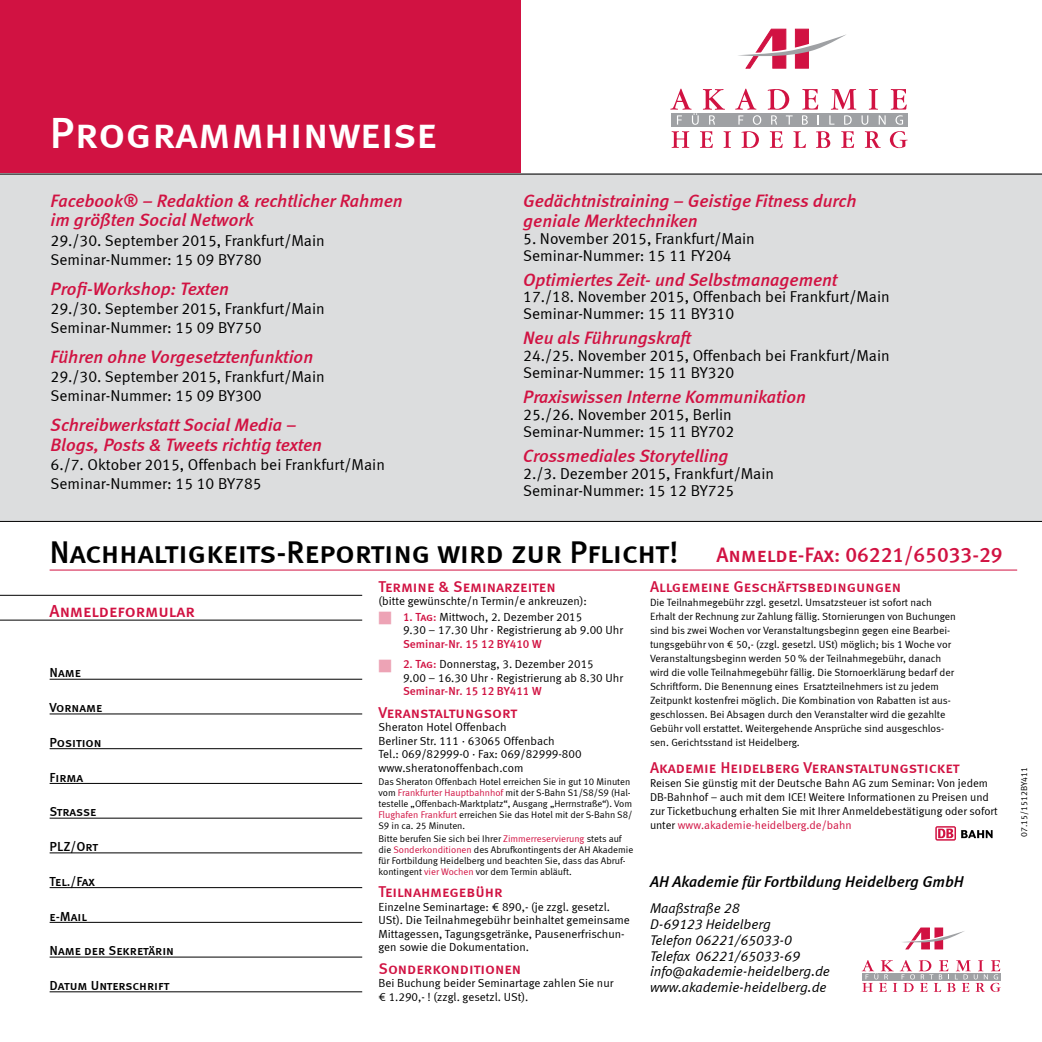
<style>
.page{position:relative;width:1042px;height:1042px;background:#fff}
.page>*{position:absolute;margin:0;border:0;box-sizing:border-box;transform-origin:0 0}
.t1{font:43.75px "Meta Medium LF Caps";letter-spacing:-.005em;color:#fff}
.t2{font:31.5px "Meta Medium LF Caps";letter-spacing:-.015em;color:#000}
.t3{font:21px "Meta Medium LF Caps";color:#d11242}
.t4{font:italic 18.03px/19.8px "Meta Medium LF";color:#d11242}
.t5{font:17.5px "Meta Medium LF Caps";color:#d11242}
.t6{font:15.75px/17px "Meta Normal LF";color:#000}
.t7{font:15.75px "Meta Medium LF Caps";color:#d11242}
.t8{font:italic 15.75px "Meta Medium LF";color:#000}
.t9{font:italic 14px/15.8px "Meta Normal LF";color:#000}
.t10{font:13.12px "Meta Medium LF Caps";color:#000}
.t11{font:11.72px/13.5px "Meta Normal LF";color:#000}
.t12{font:11.72px "Meta Medium LF";color:#d11242}
.t13{font:11.38px/14px "Meta Normal LF";color:#000}
.t14{font:10.5px/14px "Meta Normal LF";color:#000}
.t15{font:9.62px/11px "Meta Normal LF";color:#000}
.t16{font:8.75px "Meta Normal LF";color:#000}
.s1{color:#eda3b5}
.s2{font-family:"Meta Medium LF Caps";color:#d11242}
.s3{color:#d11242}
</style>
<div class="page">
<div style="left:0;top:0;width:521px;height:174px;background:#d11242"></div>
<div style="left:0;top:174px;width:1042px;height:347px;background:#dcddde"></div>
<svg style="left:738px;top:29px;width:108px;height:39px"></svg>
<svg style="left:671px;top:131px;width:18px;height:17px"></svg>
<svg style="left:700px;top:131px;width:13px;height:17px"></svg>
<svg style="left:723px;top:131px;width:8px;height:17px"></svg>
<svg style="left:741px;top:131px;width:18px;height:17px"></svg>
<svg style="left:770px;top:131px;width:13px;height:17px"></svg>
<svg style="left:793px;top:131px;width:13px;height:17px"></svg>
<svg style="left:816px;top:131px;width:14px;height:17px"></svg>
<svg style="left:841px;top:131px;width:13px;height:17px"></svg>
<svg style="left:865px;top:131px;width:16px;height:17px"></svg>
<svg style="left:890px;top:131px;width:17px;height:17px"></svg>
<div style="left:672px;top:113px;width:236px;height:14px;background:#9fa1a4"></div>
<svg style="left:670px;top:89px;width:55px;height:36px"></svg>
<svg style="left:735px;top:89px;width:26px;height:36px"></svg>
<svg style="left:767px;top:89px;width:25px;height:36px"></svg>
<svg style="left:802px;top:89px;width:17px;height:36px"></svg>
<svg style="left:829px;top:89px;width:56px;height:36px"></svg>
<svg style="left:891px;top:89px;width:16px;height:36px"></svg>
<hr style="left:0;top:521px;width:1042px;height:1px;background:#000">
<hr style="left:0;top:174px;width:1042px;height:1px;background:#000">
<hr style="left:50px;top:569px;width:967px;height:1px;background:#d11242">
<hr style="left:0;top:595px;width:362px;height:1px;background:#000">
<hr style="left:0;top:620px;width:362px;height:1px;background:#000">
<hr style="left:50px;top:679px;width:312px;height:1px;background:#000">
<hr style="left:50px;top:713px;width:312px;height:1px;background:#000">
<hr style="left:50px;top:748px;width:312px;height:1px;background:#000">
<hr style="left:50px;top:783px;width:312px;height:1px;background:#000">
<hr style="left:50px;top:818px;width:312px;height:1px;background:#000">
<hr style="left:50px;top:852px;width:312px;height:1px;background:#000">
<hr style="left:50px;top:887px;width:312px;height:1px;background:#000">
<hr style="left:50px;top:922px;width:312px;height:1px;background:#000">
<hr style="left:50px;top:956px;width:312px;height:1px;background:#000">
<hr style="left:50px;top:991px;width:312px;height:1px;background:#000">
<svg style="left:902px;top:928px;width:62px;height:21px"></svg>
<svg style="left:861px;top:960px;width:140px;height:32px"></svg>
<svg style="left:935px;top:826px;width:21px;height:14px"></svg>
<svg style="left:937px;top:827px;width:17px;height:12px"></svg>
<svg style="left:938px;top:828px;width:15px;height:10px"></svg>
<svg style="left:961px;top:830px;width:31px;height:8px"></svg>
<h1 class="t1" style="left:50px;top:107px;width:389px">Programmhinweise</h1>
<h3 class="t4" style="left:51px;top:190px;width:354px">Facebook® – Redaktion &amp; rechtlicher Rahmen im größten Social Network</h3>
<h3 class="t6" style="left:51px;top:230px;width:276px;line-height:19.2px">29./30. September 2015, Frankfurt/Main<br>Seminar-Nummer: 15 09 BY780</h3>
<h3 class="t4" style="left:51px;top:278px;width:180px">Profi-Workshop: Texten</h3>
<h3 class="t6" style="left:51px;top:298px;width:276px;line-height:19.2px">29./30. September 2015, Frankfurt/Main<br>Seminar-Nummer: 15 09 BY750</h3>
<h3 class="t4" style="left:51px;top:346px;width:264px">Führen ohne Vorgesetztenfunktion</h3>
<h3 class="t6" style="left:51px;top:367px;width:276px;line-height:19.2px">29./30. September 2015, Frankfurt/Main<br>Seminar-Nummer: 15 09 BY300</h3>
<h3 class="t4" style="left:51px;top:414px;width:273px">Schreibwerkstatt Social Media –<br>Blogs, Posts &amp; Tweets richtig texten</h3>
<h3 class="t6" style="left:51px;top:455px;width:336px;line-height:19.2px">6./7. Oktober 2015, Offenbach bei Frankfurt/Main<br>Seminar-Nummer: 15 10 BY785</h3>
<h3 class="t4" style="left:523px;top:191px;width:335px">Gedächtnistraining – Geistige Fitness durch geniale Merktechniken</h3>
<h3 class="t6" style="left:523px;top:230px;width:233px">5. November 2015, Frankfurt/Main<br>Seminar-Nummer: 15 11 FY204</h3>
<h3 class="t4" style="left:523px;top:269px;width:316px">Optimiertes Zeit- und Selbstmanagement</h3>
<h3 class="t6" style="left:523px;top:288px;width:368px">17./18. November 2015, Offenbach bei Frankfurt/Main<br>Seminar-Nummer: 15 11 BY310</h3>
<h3 class="t4" style="left:523px;top:328px;width:169px">Neu als Führungskraft</h3>
<h3 class="t6" style="left:523px;top:347px;width:368px">24./25. November 2015, Offenbach bei Frankfurt/Main<br>Seminar-Nummer: 15 11 BY320</h3>
<h3 class="t4" style="left:523px;top:386px;width:284px">Praxiswissen Interne Kommunikation</h3>
<h3 class="t6" style="left:523px;top:406px;width:213px">25./26. November 2015, Berlin<br>Seminar-Nummer: 15 11 BY702</h3>
<h3 class="t4" style="left:523px;top:445px;width:207px">Crossmediales Storytelling</h3>
<h3 class="t6" style="left:523px;top:464px;width:252px">2./3. Dezember 2015, Frankfurt/Main<br>Seminar-Nummer: 15 12 BY725</h3>
<h2 class="t2" style="left:50px;top:533px;width:630px">Nachhaltigkeits-Reporting wird zur Pflicht!</h2>
<h3 class="t3" style="left:716px;top:542px;width:288px">Anmelde-Fax: 06221/65033-29</h3>
<h3 class="t5" style="left:50px;top:600px;width:147px">Anmeldeformular</h3>
<p class="t10" style="left:50px;top:665px;width:33px">Name</p>
<p class="t10" style="left:50px;top:700px;width:54px">Vorname</p>
<p class="t10" style="left:50px;top:735px;width:54px">Position</p>
<p class="t10" style="left:50px;top:769px;width:35px">Firma</p>
<p class="t10" style="left:50px;top:804px;width:48px">Strasse</p>
<p class="t10" style="left:50px;top:839px;width:50px">PLZ/Ort</p>
<p class="t10" style="left:50px;top:873px;width:47px">Tel./Fax</p>
<p class="t10" style="left:50px;top:908px;width:39px">e-Mail</p>
<p class="t10" style="left:50px;top:943px;width:126px">Name der Sekretärin</p>
<p class="t10" style="left:50px;top:978px;width:121px">Datum Unterschrift</p>
<h3 class="t7" style="left:378px;top:577px;width:179px">Termine &amp; Seminarzeiten</h3>
<p class="t11" style="left:378px;top:594px;width:210px">(bitte gewünschte/n Termin/e ankreuzen):</p>
<p class="t11" style="left:403px;top:610px;width:222px;text-indent:-24px"><span class="s1">■</span> <span class="s2">1. Tag:</span> Mittwoch, 2. Dezember 2015<br>9.30 – 17.30 Uhr · Registrierung ab 9.00 Uhr</p>
<p class="t12" style="left:403px;top:637px;width:140px">Seminar-Nr. 15 12 BY410 W</p>
<p class="t11" style="left:403px;top:657px;width:222px;text-indent:-24px"><span class="s1">■</span> <span class="s2">2. Tag:</span> Donnerstag, 3. Dezember 2015<br>9.00 – 16.30 Uhr · Registrierung ab 8.30 Uhr</p>
<p class="t12" style="left:403px;top:684px;width:140px">Seminar-Nr. 15 12 BY411 W</p>
<h3 class="t7" style="left:378px;top:703px;width:140px">Veranstaltungsort</h3>
<p class="t11" style="left:378px;top:720px;width:205px">Sheraton Hotel Offenbach<br>Berliner Str. 111 · 63065 Offenbach<br>Tel.: 069/82999-0 · Fax: 069/82999-800 www.sheratonoffenbach.com</p>
<p class="t15" style="left:378px;top:776px;width:255px">Das Sheraton Offenbach Hotel erreichen Sie in gut 10 Minuten vom <span class="s3">Frankfurter Hauptbahnhof</span> mit der S-Bahn S1/S8/S9 (Hal&shy;testelle „Offenbach-Marktplatz“, Ausgang „Herrnstraße“). Vom <span class="s3">Flughafen Frankfurt</span> erreichen Sie das Hotel mit der S-Bahn S8/ S9 in ca. 25 Minuten.</p>
<p class="t15" style="left:378px;top:833px;width:256px">Bitte berufen Sie sich bei Ihrer <span class="s3">Zimmerreservierung</span> stets auf die <span class="s3">Sonderkonditionen</span> des Abrufkontingents der AH Akademie für Fortbildung Heidelberg und beachten Sie, dass das Abruf&shy;kontingent <span class="s3">vier Wochen</span> vor dem Termin abläuft.</p>
<h3 class="t7" style="left:378px;top:883px;width:126px">Teilnahmegebühr</h3>
<p class="t11" style="left:378px;top:900px;width:253px">Einzelne Seminartage: € 890,- (je zzgl. gesetzl.<br>USt). Die Teilnahmegebühr beinhaltet gemeinsame Mittagessen, Tagungsgetränke, Pausenerfrischun&shy;gen sowie die Dokumentation.</p>
<h3 class="t7" style="left:378px;top:959px;width:144px">Sonderkonditionen</h3>
<p class="t11" style="left:378px;top:976px;width:236px">Bei Buchung beider Seminartage zahlen Sie nur € 1.290,- ! (zzgl. gesetzl. USt).</p>
<h3 class="t7" style="left:650px;top:577px;width:253px">Allgemeine Geschäftsbedingungen</h3>
<p class="t14" style="left:650px;top:595px;width:307px">Die Teilnahmegebühr zzgl. gesetzl. Umsatzsteuer ist sofort nach Erhalt der Rechnung zur Zahlung fällig. Stornierungen von Buchungen sind bis zwei Wochen vor Veranstaltungsbeginn gegen eine Bearbei&shy;tungsgebühr von € 50,- (zzgl. gesetzl. USt) möglich; bis 1 Woche vor Veranstaltungsbeginn werden 50 % der Teilnahmegebühr, danach wird die volle Teilnahmegebühr fällig. Die Stornoerklärung bedarf der Schriftform. Die Benennung eines Ersatzteilnehmers ist zu jedem Zeitpunkt kostenfrei möglich. Die Kombination von Rabatten ist aus&shy;geschlossen. Bei Absagen durch den Veranstalter wird die gezahlte Gebühr voll erstattet. Weitergehende Ansprüche sind ausgeschlos&shy;sen. Gerichtsstand ist Heidelberg.</p>
<h3 class="t7" style="left:650px;top:758px;width:311px">Akademie Heidelberg Veranstaltungsticket</h3>
<p class="t13" style="left:650px;top:776px;width:349px">Reisen Sie günstig mit der Deutsche Bahn AG zum Seminar: Von jedem DB-Bahnhof − auch mit dem ICE! Weitere Informationen zu Preisen und zur Ticketbuchung erhalten Sie mit Ihrer Anmeldebestätigung oder sofort unter <span class="s3">www.akademie-heidelberg.de/bahn</span></p>
<h3 class="t8" style="left:650px;top:872px;width:315px">AH Akademie für Fortbildung Heidelberg GmbH</h3>
<h3 class="t9" style="left:650px;top:900px;width:181px">Maaßstraße 28<br>D-69123 Heidelberg<br>Telefon 06221/65033-0<br>Telefax 06221/65033-69 info@akademie-heidelberg.de www.akademie-heidelberg.de</h3>
<p class="t16" style="left:1019px;top:837px;width:71px;rotate:-90deg">07.15/1512BY411</p>
</div>
